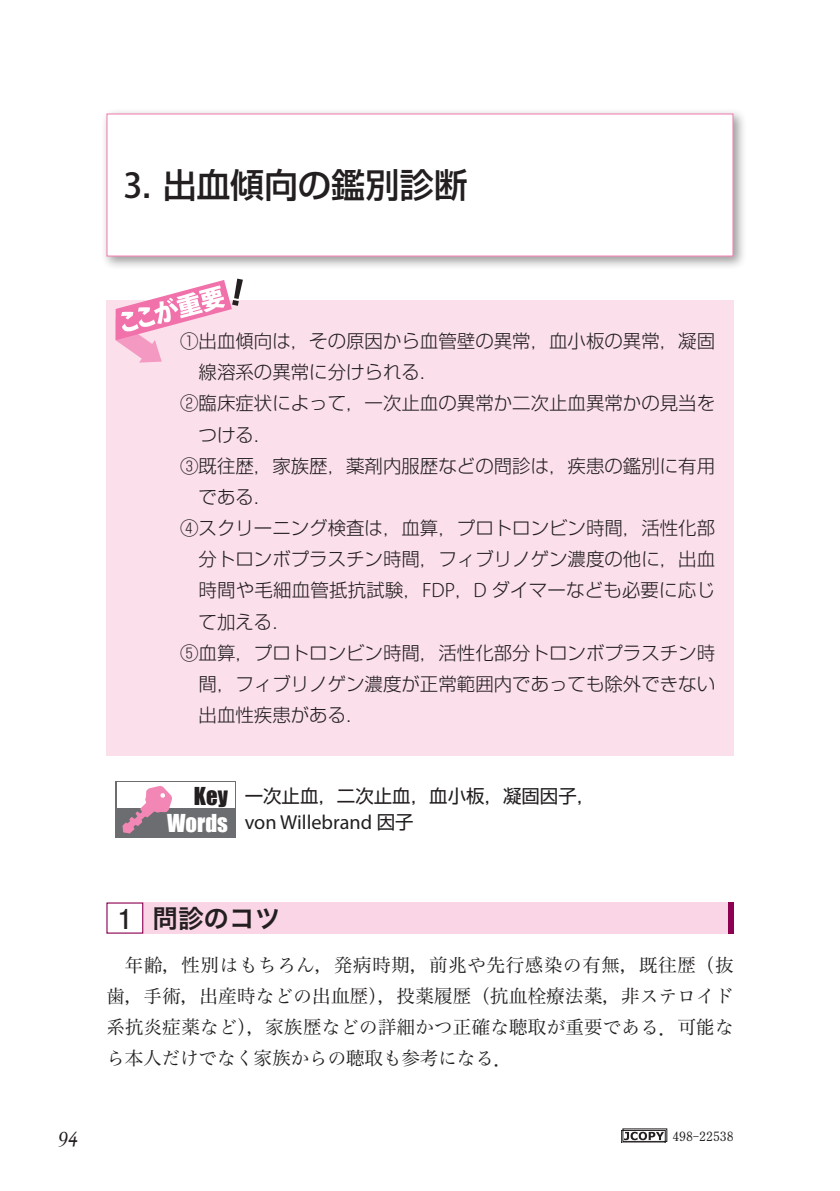
<style>
.page{position:relative;width:840px;height:1191px;background:#fff}
.page>*{position:absolute;margin:0;border:0;box-sizing:border-box;transform-origin:0 0}
.t1{font:500 34px "Shin Go Pro";letter-spacing:-.005em;color:#231f20}
.t2{font:25.6px "Hira Kaku Pro W6";color:#231f20}
.t3{font:22.6px "Impact";color:#fff}
.t4{font:22.6px "Impact";color:#231f20}
.t5{font:italic 22.6px "Constantia";color:#231f20;scale:.81 1}
.t6{font:20.2px "Myriad Pro";color:#231f20}
.t7{font:300 18.4px "Shin Go Pro";color:#231f20}
.t8{font:18.4px/31.2px "Hira Min Pro W3";letter-spacing:.01em;color:#231f20;text-align:justify}
.t9{font:18.4px "Shin Go Pro";color:#231f20}
.t10{font:700 12.8px "Futo Min A101 Pro";color:#231f20}
.s1{font-family:"Koz Go Pro"}
.s2{font-family:"Shin Go Pro";font-size:18.4px}
.s3{font-family:"Futo Go B101 Pro";font-weight:700;font-size:27.4px}
</style>
<div class="page">
<svg style="left:621px;top:1128px;width:45px;height:14px"></svg>
<div style="left:106px;top:300px;width:627px;height:455px;background:#fbdfeb"></div>
<div style="left:116px;top:781px;width:119px;height:57px;background:#6c6d70"></div>
<div style="left:117px;top:782px;width:117px;height:26px;background:#fff"></div>
<svg style="left:122px;top:786px;width:50px;height:47px"></svg>
<div style="left:143px;top:902px;width:584px;height:31px;background:#fad5e5"></div>
<div style="left:727px;top:902px;width:6px;height:31px;background:#8d0052"></div>
<div style="left:101px;top:108px;width:645px;height:162px;background:#231f20;opacity:.45"></div>
<div style="left:106px;top:113px;width:627px;height:144px;background:#fff;border:1px solid #f287b6"></div>
<svg style="left:116px;top:279px;width:127px;height:84px"></svg>
<h1 class="t1" style="left:123px;top:157px;width:346px"><span class="s1">3</span>．出血傾向の鑑別診断</h1>
<p class="t5" style="left:58px;top:1119px;width:26px">94</p>
<p class="t7" style="left:180px;top:326px;width:536px">①出血傾向は，その原因から血管壁の異常，血小板の異常，凝固</p>
<p class="t7" style="left:198px;top:357px;width:241px">線溶系の異常に分けられる．</p>
<p class="t7" style="left:180px;top:388px;width:536px">②臨床症状によって，一次止血の異常か二次止血異常かの見当を</p>
<p class="t7" style="left:198px;top:419px;width:75px">つける．</p>
<p class="t7" style="left:180px;top:450px;width:536px">③既往歴，家族歴，薬剤内服歴などの問診は，疾患の鑑別に有用</p>
<p class="t7" style="left:198px;top:482px;width:75px">である．</p>
<p class="t7" style="left:180px;top:513px;width:536px">④スクリーニング検査は，血算，プロトロンビン時間，活性化部</p>
<p class="t7" style="left:198px;top:544px;width:517px">分トロンボプラスチン時間，フィブリノゲン濃度の他に，出血</p>
<p class="t7" style="left:198px;top:575px;width:517px">時間や毛細血管抵抗試験，<span class="s1">FDP</span>，<span class="s1">D</span> ダイマーなども必要に応じ</p>
<p class="t7" style="left:198px;top:606px;width:94px">て加える．</p>
<p class="t7" style="left:180px;top:638px;width:536px">⑤血算，プロトロンビン時間，活性化部分トロンボプラスチン時</p>
<p class="t7" style="left:198px;top:669px;width:517px">間，フィブリノゲン濃度が正常範囲内であっても除外できない</p>
<p class="t7" style="left:198px;top:700px;width:167px">出血性疾患がある．</p>
<p class="t4" style="left:194px;top:778px;width:35px">Key</p>
<p class="t3" style="left:167px;top:806px;width:62px">Words</p>
<p class="t9" style="left:244px;top:781px;width:352px">一次止血，二次止血，血小板，凝固因子，</p>
<p class="t6" style="left:244px;top:809px;width:170px">von Willebrand <span class="s2">因子</span></p>
<h2 class="t2" style="left:117px;top:895px;width:164px"><span class="s3">1</span> 問診のコツ</h2>
<p class="t8" style="left:106px;top:947px;width:628px;text-indent:18px">年齢，性別はもちろん，発病時期，前兆や先行感染の有無，既往歴（抜歯，手術，出産時などの出血歴），投薬履歴（抗血栓療法薬，非ステロイド系抗炎症薬など），家族歴などの詳細かつ正確な聴取が重要である．可能なら本人だけでなく家族からの聴取も参考になる．</p>
<p class="t10" style="left:672px;top:1125px;width:63px">498-22538</p>
</div>
